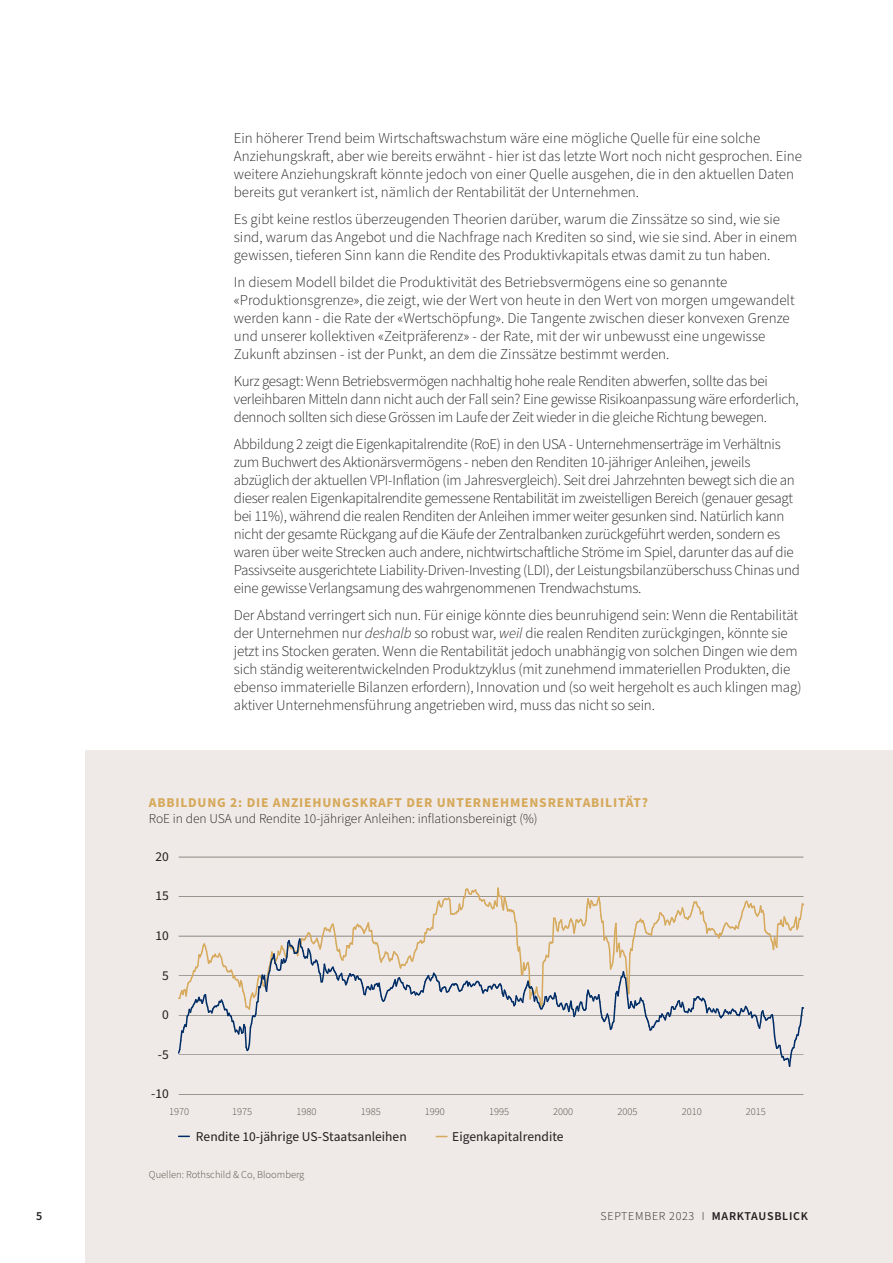
<style>
.page{position:relative;width:893px;height:1263px;background:#fff}
.page>*{position:absolute;margin:0;border:0;box-sizing:border-box;transform-origin:0 0}
.Body_copy{font:300 15px/18px "Source Sans Pro";letter-spacing:-.01em;color:#231f20}
.t1{font:13.5px "Source Sans Pro";color:#231f20}
.Figure_title{font:300 13.5px "Source Sans Pro";color:#231f20}
.Figure_title-2{font:700 13.5px "Source Sans Pro";letter-spacing:.06em;color:#d6a95b}
.t2{font:300 12px "Source Sans Pro";letter-spacing:.06em;color:#231f20}
.t3{font:600 12px "Source Sans Pro";color:#231f20}
.t4{font:300 10.5px "Source Sans Pro";color:#47473d}
.Legal___notes{font:300 10.5px "Source Sans Pro";color:#48483d}
.s1{font-style:italic}
.s2{font-weight:600}
</style>
<div class="page">
<div style="left:85px;top:751px;width:808px;height:512px;background:#efeae8"></div>
<svg style="left:179px;top:1135px;width:10px;height:2px"></svg>
<hr style="left:179px;top:1094px;width:624px;height:1px;background:#47473d">
<hr style="left:179px;top:857px;width:624px;height:1px;background:#47473d">
<svg style="left:178px;top:887px;width:627px;height:180px"></svg>
<p class="Body_copy" style="left:234px;top:129px;width:570px">Ein höherer Trend beim Wirtschaftswachstum wäre eine mögliche Quelle für eine solche Anziehungskraft, aber wie bereits erwähnt - hier ist das letzte Wort noch nicht gesprochen. Eine weitere Anziehungskraft könnte jedoch von einer Quelle ausgehen, die in den aktuellen Daten bereits gut verankert ist, nämlich der Rentabilität der Unternehmen.</p>
<p class="Body_copy" style="left:234px;top:210px;width:565px">Es gibt keine restlos überzeugenden Theorien darüber, warum die Zinssätze so sind, wie sie sind, warum das Angebot und die Nachfrage nach Krediten so sind, wie sie sind. Aber in einem gewissen, tieferen Sinn kann die Rendite des Produktivkapitals etwas damit zu tun haben.</p>
<p class="Body_copy" style="left:234px;top:273px;width:562px">In diesem Modell bildet die Produktivität des Betriebsvermögens eine so genannte «Produktionsgrenze», die zeigt, wie der Wert von heute in den Wert von morgen umgewandelt werden kann - die Rate der «Wertschöpfung». Die Tangente zwischen dieser konvexen Grenze und unserer kollektiven «Zeitpräferenz» - der Rate, mit der wir unbewusst eine ungewisse Zukunft abzinsen - ist der Punkt, an dem die Zinssätze bestimmt werden.</p>
<p class="Body_copy" style="left:234px;top:372px;width:566px">Kurz gesagt: Wenn Betriebsvermögen nachhaltig hohe reale Renditen abwerfen, sollte das bei verleihbaren Mitteln dann nicht auch der Fall sein? Eine gewisse Risikoanpassung wäre erforderlich, dennoch sollten sich diese Grössen im Laufe der Zeit wieder in die gleiche Richtung bewegen.</p>
<p class="Body_copy" style="left:234px;top:435px;width:568px">Abbildung 2 zeigt die Eigenkapitalrendite (RoE) in den USA - Unternehmenserträge im Verhältnis zum Buchwert des Aktionärsvermögens - neben den Renditen 10-jähriger Anleihen, jeweils abzüglich der aktuellen VPI-Inflation (im Jahresvergleich). Seit drei Jahrzehnten bewegt sich die an dieser realen Eigenkapitalrendite gemessene Rentabilität im zweistelligen Bereich (genauer gesagt bei 11%), während die realen Renditen der Anleihen immer weiter gesunken sind. Natürlich kann nicht der gesamte Rückgang auf die Käufe der Zentralbanken zurückgeführt werden, sondern es waren über weite Strecken auch andere, nichtwirtschaftliche Ströme im Spiel, darunter das auf die Passivseite ausgerichtete Liability-Driven-Investing (LDI), der Leistungsbilanzüberschuss Chinas und eine gewisse Verlangsamung des wahrgenommenen Trendwachstums.</p>
<p class="Body_copy" style="left:234px;top:606px;width:569px">Der Abstand verringert sich nun. Für einige könnte dies beunruhigend sein: Wenn die Rentabilität der Unternehmen nur <span class="s1">deshalb</span> so robust war, <span class="s1">weil</span> die realen Renditen zurückgingen, könnte sie jetzt ins Stocken geraten. Wenn die Rentabilität jedoch unabhängig von solchen Dingen wie dem sich ständig weiterentwickelnden Produktzyklus (mit zunehmend immateriellen Produkten, die ebenso immaterielle Bilanzen erfordern), Innovation und (so weit hergeholt es auch klingen mag) aktiver Unternehmensführung angetrieben wird, muss das nicht so sein.</p>
<p class="Figure_title-2" style="left:149px;top:793px;width:501px">ABBILDUNG 2: DIE ANZIEHUNGSKRAFT DER UNTERNEHMENSRENTABILITÄT?</p>
<p class="Figure_title" style="left:149px;top:810px;width:390px">RoE in den USA und Rendite 10-jähriger Anleihen: inflationsbereinigt (%)</p>
<p class="t1" style="left:155px;top:847px;width:15px">20</p>
<p class="t1" style="left:155px;top:887px;width:15px">15</p>
<p class="t1" style="left:155px;top:926px;width:15px">10</p>
<p class="t1" style="left:162px;top:966px;width:8px">5</p>
<p class="t1" style="left:162px;top:1005px;width:8px">0</p>
<p class="t1" style="left:158px;top:1045px;width:12px">-5</p>
<p class="t1" style="left:151px;top:1085px;width:19px">-10</p>
<p class="t4" style="left:169px;top:1104px;width:22px">1970</p>
<p class="t4" style="left:232px;top:1104px;width:22px">1975</p>
<p class="t4" style="left:296px;top:1104px;width:22px">1980</p>
<p class="t4" style="left:361px;top:1104px;width:22px">1985</p>
<p class="t4" style="left:425px;top:1104px;width:22px">1990</p>
<p class="t4" style="left:489px;top:1104px;width:22px">1995</p>
<p class="t4" style="left:553px;top:1104px;width:22px">2000</p>
<p class="t4" style="left:617px;top:1104px;width:22px">2005</p>
<p class="t4" style="left:682px;top:1104px;width:22px">2010</p>
<p class="t4" style="left:746px;top:1104px;width:22px">2015</p>
<p class="t1" style="left:196px;top:1127px;width:212px">Rendite 10-jährige US-Staatsanleihen</p>
<p class="t1" style="left:452px;top:1127px;width:113px">Eigenkapitalrendite</p>
<p class="Legal___notes" style="left:149px;top:1167px;width:157px">Quellen: Rothschild &amp; Co, Bloomberg</p>
<p class="t3" style="left:36px;top:1207px;width:8px">5</p>
<p class="t2" style="left:600px;top:1207px;width:209px">SEPTEMBER 2023 I <span class="s2">MARKTAUSBLICK</span></p>
</div>
